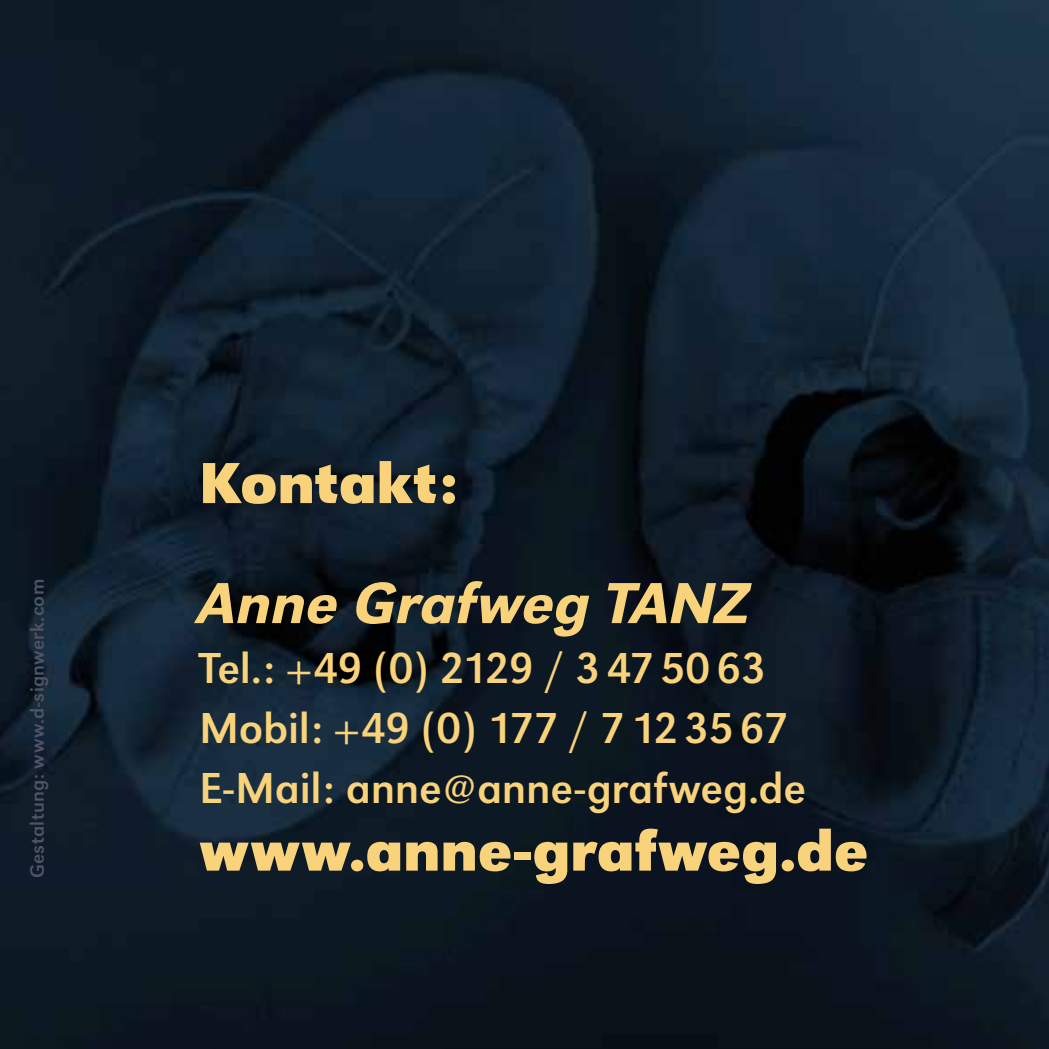
<style>
.page{position:relative;width:1049px;height:1049px;background:#fff}
.page>*{position:absolute;margin:0;border:0;box-sizing:border-box;transform-origin:0 0}
.t1{font:700 60px "Urw Grotesk";color:#f9d37b}
.t2{font:italic 500 60px "Urw Grotesk";letter-spacing:-.005em;color:#f9d37b}
.t3{font:45px/60px "Urw Grotesk";letter-spacing:-.01em;color:#f9d37b}
.t4{font:20px "Urw Grotesk";letter-spacing:.015em;color:#4f5566}
</style>
<div class="page">
<img style="left:0;top:0;width:1049px;height:1049px">
<p class="t4" style="left:26px;top:878px;width:301px;rotate:-90deg">Gestaltung: www.d-signwerk.com</p>
<h1 class="t1" style="left:199px;top:448px;width:260px">Kontakt:</h1>
<h1 class="t2" style="left:199px;top:569px;width:552px">Anne Grafweg TANZ</h1>
<p class="t3" style="left:199px;top:638px;width:609px">Tel.: +49 (0) 2129 / 3475063<br>Mobil: +49 (0) 177 / 7123567<br>E-Mail: anne@anne-grafweg.de</p>
<h1 class="t1" style="left:199px;top:816px;width:671px">www.anne-grafweg.de</h1>
</div>
